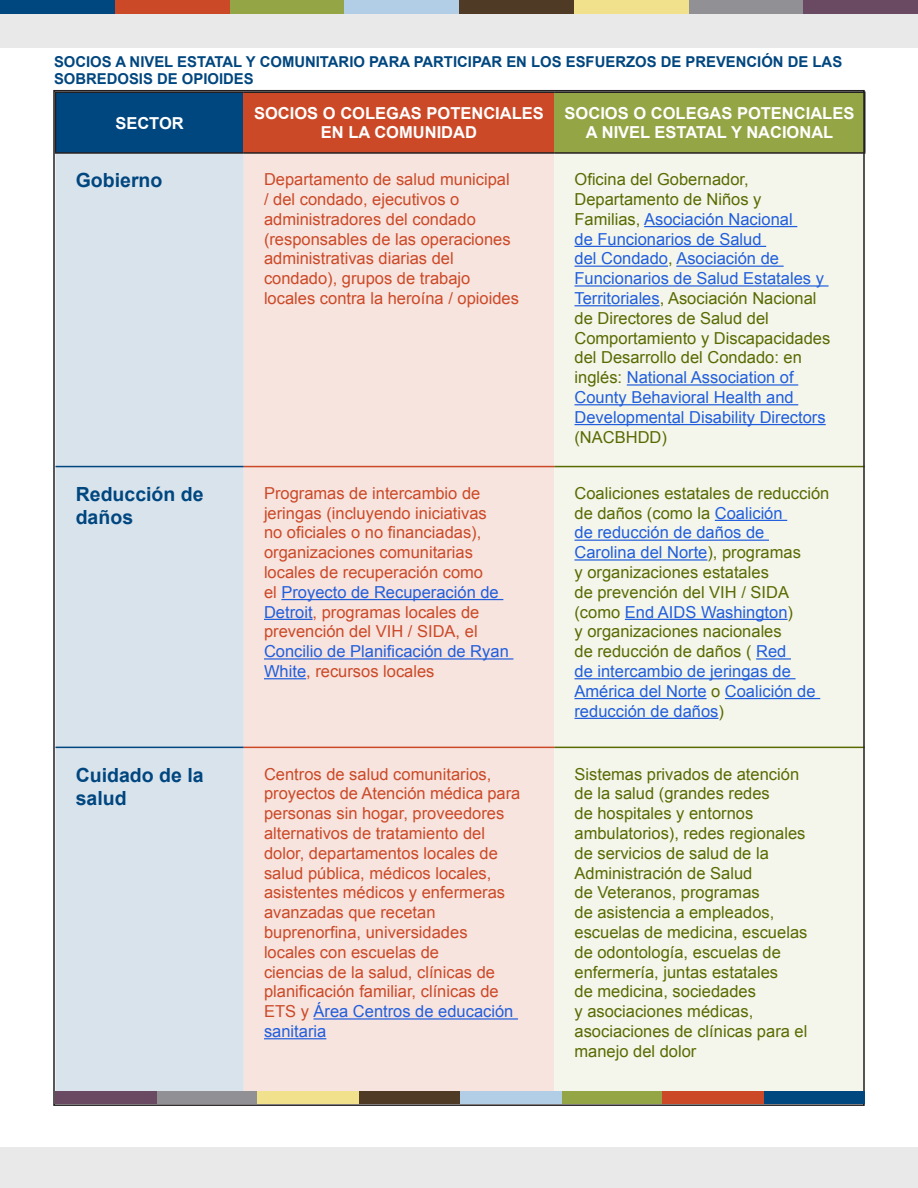
<style>
.page{position:relative;width:918px;height:1188px;background:#fff}
.page>*{position:absolute;margin:0;border:0;box-sizing:border-box;transform-origin:0 0}
.SECTOR_COLUMNS{font:700 19.5px/23.4px "Arial";color:#00467f}
.COMMUNITY_COLUMN{font:16.5px/19.8px "Arial";color:#cc4927}
.STATE_NATIONAL_COLUM{font:16.5px/19.8px "Arial";color:#5a6a01}
.STATE_NATIONAL_COLUM-2{font:16.5px/19.8px "Arial";color:#215edc}
.TABLE_HEADERS{font:700 16.5px/19.5px "Arial";color:#fff;text-align:center}
.TITLE_NOT_PG_1{font:700 15px/16.5px "Arial";color:#00467f}
.s1{color:#5a6a01}
.s2{color:#215edc}
</style>
<div class="page">
<div style="left:0;top:14px;width:918px;height:34px;background:#e9e9ea"></div>
<div style="left:0;top:1148px;width:918px;height:40px;background:#e9e9ea"></div>
<div style="left:56px;top:92px;width:188px;height:61px;background:#00467f"></div>
<div style="left:244px;top:92px;width:310px;height:61px;background:#cc4927"></div>
<div style="left:554px;top:92px;width:311px;height:61px;background:#94a545"></div>
<div style="left:56px;top:154px;width:188px;height:937px;background:#d9e3ec"></div>
<div style="left:244px;top:154px;width:310px;height:937px;background:#f7e4df"></div>
<div style="left:554px;top:154px;width:308px;height:937px;background:#f4f6ec"></div>
<hr style="left:554px;top:91px;width:312px;height:2px;background:#231f20">
<hr style="left:864px;top:93px;width:2px;height:59px;background:#231f20">
<hr style="left:55px;top:152px;width:189px;height:2px;background:#231f20">
<hr style="left:244px;top:152px;width:310px;height:2px;background:#231f20">
<hr style="left:554px;top:152px;width:312px;height:2px;background:#231f20">
<hr style="left:56px;top:466px;width:188px;height:1px;background:#00467f">
<hr style="left:56px;top:747px;width:188px;height:1px;background:#00467f">
<hr style="left:244px;top:747px;width:310px;height:1px;background:#cc4927">
<hr style="left:244px;top:466px;width:310px;height:1px;background:#cc4927">
<hr style="left:554px;top:466px;width:311px;height:1px;background:#5a6a01">
<hr style="left:554px;top:747px;width:311px;height:1px;background:#5a6a01">
<hr style="left:644px;top:226px;width:153px;height:1px;background:#215edc">
<hr style="left:574px;top:246px;width:192px;height:1px;background:#215edc">
<hr style="left:574px;top:266px;width:94px;height:1px;background:#215edc">
<hr style="left:676px;top:266px;width:108px;height:1px;background:#215edc">
<hr style="left:574px;top:285px;width:255px;height:2px;background:#215edc">
<hr style="left:574px;top:305px;width:86px;height:1px;background:#215edc">
<hr style="left:627px;top:384px;width:171px;height:2px;background:#215edc">
<hr style="left:574px;top:404px;width:224px;height:1px;background:#215edc">
<hr style="left:574px;top:424px;width:252px;height:1px;background:#215edc">
<hr style="left:281px;top:599px;width:222px;height:1px;background:#215edc">
<hr style="left:264px;top:619px;width:49px;height:1px;background:#215edc">
<hr style="left:264px;top:658px;width:249px;height:2px;background:#215edc">
<hr style="left:264px;top:678px;width:42px;height:1px;background:#215edc">
<hr style="left:715px;top:520px;width:72px;height:1px;background:#215edc">
<hr style="left:574px;top:540px;width:195px;height:1px;background:#215edc">
<hr style="left:574px;top:559px;width:133px;height:2px;background:#215edc">
<hr style="left:625px;top:619px;width:163px;height:1px;background:#215edc">
<hr style="left:756px;top:658px;width:35px;height:2px;background:#215edc">
<hr style="left:574px;top:678px;width:222px;height:1px;background:#215edc">
<hr style="left:574px;top:698px;width:133px;height:1px;background:#215edc">
<hr style="left:725px;top:698px;width:95px;height:1px;background:#215edc">
<hr style="left:574px;top:718px;width:145px;height:1px;background:#215edc">
<hr style="left:314px;top:1018px;width:204px;height:2px;background:#215edc">
<hr style="left:264px;top:1038px;width:62px;height:1px;background:#215edc">
<div style="left:764px;top:1091px;width:101px;height:13px;background:#00467f"></div>
<div style="left:359px;top:1091px;width:101px;height:13px;background:#4f3a25"></div>
<div style="left:561px;top:1091px;width:102px;height:13px;background:#94a545"></div>
<div style="left:156px;top:1091px;width:102px;height:13px;background:#919195"></div>
<div style="left:663px;top:1091px;width:101px;height:13px;background:#cc4927"></div>
<div style="left:258px;top:1091px;width:101px;height:13px;background:#f2e18c"></div>
<div style="left:460px;top:1091px;width:101px;height:13px;background:#b2cee7"></div>
<div style="left:55px;top:1091px;width:101px;height:13px;background:#6a4a62"></div>
<div style="left:0;top:0;width:115px;height:14px;background:#00467f"></div>
<div style="left:459px;top:0;width:115px;height:14px;background:#4f3a25"></div>
<div style="left:230px;top:0;width:114px;height:14px;background:#94a545"></div>
<div style="left:688px;top:0;width:115px;height:14px;background:#919195"></div>
<div style="left:115px;top:0;width:115px;height:14px;background:#cc4927"></div>
<div style="left:574px;top:0;width:114px;height:14px;background:#f2e18c"></div>
<div style="left:344px;top:0;width:115px;height:14px;background:#b2cee7"></div>
<div style="left:803px;top:0;width:115px;height:14px;background:#6a4a62"></div>
<p class="TITLE_NOT_PG_1" style="left:54px;top:54px;width:790px">SOCIOS A NIVEL ESTATAL Y COMUNITARIO PARA PARTICIPAR EN LOS ESFUERZOS DE PREVENCIÓN DE LAS<br>SOBREDOSIS DE OPIOIDES</p>
<p class="TABLE_HEADERS" style="left:115px;top:114px;width:70px">SECTOR</p>
<p class="TABLE_HEADERS" style="left:254px;top:104px;width:291px">SOCIOS O COLEGAS POTENCIALES<br>EN LA COMUNIDAD</p>
<p class="TABLE_HEADERS" style="left:565px;top:104px;width:291px">SOCIOS O COLEGAS POTENCIALES<br>A NIVEL ESTATAL Y NACIONAL</p>
<p class="SECTOR_COLUMNS" style="left:76px;top:170px;width:88px">Gobierno</p>
<p class="COMMUNITY_COLUMN" style="left:264px;top:170px;width:256px">Departamento de salud municipal<br>/ del condado, ejecutivos o administradores del condado (responsables de las operaciones administrativas diarias del condado), grupos de trabajo locales contra la heroína / opioides</p>
<p class="STATE_NATIONAL_COLUM-2" style="left:574px;top:170px;width:257px"><span class="s1">Oficina del Gobernador,<br>Departamento de Niños y<br>Familias,</span> Asociación Nacional<br>de Funcionarios de Salud<br>del Condado<span class="s1">,</span> Asociación de<br>Funcionarios de Salud Estatales y<br>Territoriales<span class="s1">, Asociación Nacional de Directores de Salud del<br>Comportamiento y Discapacidades del Desarrollo del Condado: en inglés:</span> National Association of<br>County Behavioral Health and<br>Developmental Disability Directors <span class="s1">(NACBHDD)</span></p>
<p class="SECTOR_COLUMNS" style="left:76px;top:483px;width:129px">Reducción de daños</p>
<p class="COMMUNITY_COLUMN" style="left:264px;top:483px;width:246px">Programas de intercambio de jeringas (incluyendo iniciativas no oficiales o no financiadas), organizaciones comunitarias locales de recuperación como<br>el <span class="s2">Proyecto de Recuperación de<br>Detroit</span>, programas locales de prevención del VIH / SIDA, el<br><span class="s2">Concilio de Planificación de Ryan<br>White</span>, recursos locales</p>
<p class="STATE_NATIONAL_COLUM" style="left:574px;top:483px;width:256px">Coaliciones estatales de reducción de daños (como la <span class="s2">Coalición<br>de reducción de daños de<br>Carolina del Norte</span>), programas<br>y organizaciones estatales<br>de prevención del VIH / SIDA (como <span class="s2">End AIDS Washington</span>)<br>y organizaciones nacionales<br>de reducción de daños ( <span class="s2">Red<br>de intercambio de jeringas de<br>América del Norte</span> o <span class="s2">Coalición de reducción de daños</span>)</p>
<p class="SECTOR_COLUMNS" style="left:76px;top:764px;width:129px">Cuidado de la salud</p>
<p class="COMMUNITY_COLUMN" style="left:264px;top:764px;width:258px">Centros de salud comunitarios, proyectos de Atención médica para personas sin hogar, proveedores alternativos de tratamiento del dolor, departamentos locales de salud pública, médicos locales, asistentes médicos y enfermeras avanzadas que recetan buprenorfina, universidades locales con escuelas de<br>ciencias de la salud, clínicas de planificación familiar, clínicas de<br>ETS y <span class="s2">Área Centros de educación sanitaria</span></p>
<p class="STATE_NATIONAL_COLUM" style="left:574px;top:764px;width:234px">Sistemas privados de atención de la salud (grandes redes<br>de hospitales y entornos ambulatorios), redes regionales de servicios de salud de la<br>Administración de Salud<br>de Veteranos, programas<br>de asistencia a empleados, escuelas de medicina, escuelas de odontología, escuelas de enfermería, juntas estatales<br>de medicina, sociedades<br>y asociaciones médicas, asociaciones de clínicas para el manejo del dolor</p>
</div>
